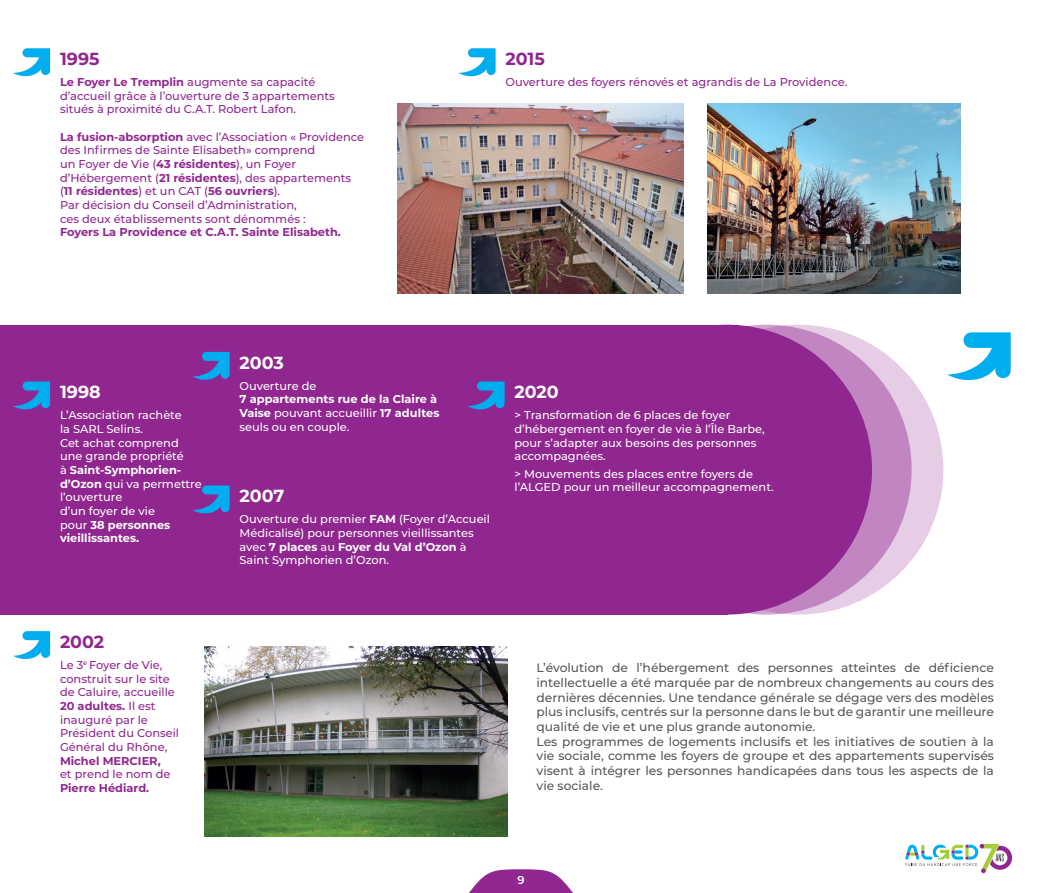
<style>
.page{position:relative;width:1042px;height:893px;background:#fff}
.page>*{position:absolute;margin:0;border:0;box-sizing:border-box;transform-origin:0 0}
.t1{font:700 17.5px "Montserrat";color:#fff}
.t2{font:700 17.5px "Montserrat";color:#90268f}
.t3{font:500 12.25px/14.7px "Montserrat";color:#57585a}
.t4{font:500 11.38px/13.7px "Montserrat";color:#90268f}
.t5{font:500 11.38px/13.7px "Montserrat";color:#fff}
.t6{font:700 11.38px/13.7px "Montserrat";color:#fff}
.t7{font:700 11.38px "Montserrat";color:#90268f}
.t8{font:600 11.38px "Montserrat";color:#fff}
.s1{font-weight:700}
.s2{font-weight:500}
</style>
<div class="page">
<svg style="left:653px;top:325px;width:290px;height:290px;background:#a957a8"></svg>
<div style="left:0;top:325px;width:727px;height:290px;background:#90268f"></div>
<svg style="left:947px;top:332px;width:63px;height:49px"></svg>
<img style="left:205px;top:646px;width:302px;height:190px">
<img style="left:398px;top:103px;width:285px;height:190px">
<img style="left:707px;top:103px;width:253px;height:190px">
<svg style="left:13px;top:631px;width:37px;height:28px"></svg>
<svg style="left:13px;top:381px;width:37px;height:29px"></svg>
<svg style="left:13px;top:48px;width:37px;height:29px"></svg>
<svg style="left:458px;top:48px;width:37px;height:29px"></svg>
<svg style="left:193px;top:352px;width:37px;height:28px"></svg>
<svg style="left:467px;top:381px;width:37px;height:29px"></svg>
<svg style="left:193px;top:485px;width:37px;height:29px"></svg>
<svg style="left:905px;top:844px;width:107px;height:29px"></svg>
<svg style="left:469px;top:869px;width:104px;height:24px"></svg>
<h1 class="t2" style="left:60px;top:46px;width:41px">1995</h1>
<p class="t4" style="left:60px;top:75px;width:276px"><span class="s1">Le Foyer Le Tremplin</span> augmente sa capacité d’accueil grâce à l’ouverture de 3 appartements situés à proximité du C.A.T. Robert Lafon.</p>
<p class="t4" style="left:60px;top:129px;width:306px"><span class="s1">La fusion-absorption</span> avec l’Association « Providence des Infirmes de Sainte Elisabeth» comprend<br>un Foyer de Vie (<span class="s1">43 résidentes</span>), un Foyer d’Hébergement (<span class="s1">21 résidentes</span>), des appartements (<span class="s1">11 résidentes</span>) et un CAT (<span class="s1">56 ouvriers</span>).<br>Par décision du Conseil d’Administration,<br>ces deux établissements sont dénommés :</p>
<p class="t7" style="left:60px;top:224px;width:282px">Foyers La Providence et C.A.T. Sainte Elisabeth.</p>
<h1 class="t2" style="left:505px;top:46px;width:41px">2015</h1>
<p class="t4" style="left:505px;top:75px;width:343px">Ouverture des foyers rénovés et agrandis de La Providence.</p>
<h1 class="t1" style="left:60px;top:380px;width:42px">1998</h1>
<p class="t5" style="left:60px;top:408px;width:143px">L’Association rachète<br>la SARL Selins.<br>Cet achat comprend une grande propriété<br>à <span class="s1">Saint-Symphorien&shy;d’Ozon</span> qui va permettre l’ouverture<br>d’un foyer de vie<br>pour <span class="s1">38 personnes vieillissantes.</span></p>
<h1 class="t2" style="left:60px;top:629px;width:46px">2002</h1>
<p class="t4" style="left:60px;top:658px;width:121px">Le 3<sup>e</sup> Foyer de Vie, construit sur le site de Caluire, accueille<br><span class="s1">20 adultes.</span> Il est inauguré par le<br>Président du Conseil<br>Général du Rhône,</p>
<p class="t7" style="left:60px;top:752px;width:102px">Michel MERCIER,</p>
<p class="t4" style="left:60px;top:767px;width:112px">et prend le nom de</p>
<p class="t7" style="left:60px;top:780px;width:91px">Pierre Hédiard.</p>
<h1 class="t1" style="left:240px;top:350px;width:46px">2003</h1>
<p class="t5" style="left:240px;top:378px;width:78px">Ouverture de</p>
<p class="t6" style="left:240px;top:392px;width:201px">7 appartements rue de la Claire à<br>Vaise <span class="s2">pouvant accueillir</span> 17 adultes <span class="s2">seuls ou en couple.</span></p>
<h1 class="t1" style="left:240px;top:484px;width:46px">2007</h1>
<p class="t5" style="left:240px;top:512px;width:252px">Ouverture du premier <span class="s1">FAM</span> (Foyer d’Accueil Médicalisé) pour personnes vieillissantes avec <span class="s1">7 places</span> au <span class="s1">Foyer du Val d’Ozon</span> à Saint Symphorien d’Ozon.</p>
<h1 class="t1" style="left:514px;top:380px;width:46px">2020</h1>
<p class="t5" style="left:514px;top:408px;width:252px">&gt; Transformation de 6 places de foyer d’hébergement en foyer de vie à l’Île Barbe, pour s’adapter aux besoins des personnes accompagnées.</p>
<p class="t5" style="left:514px;top:466px;width:261px">&gt; Mouvements des places entre foyers de l’ALGED pour un meilleur accompagnement.</p>
<p class="t3" style="left:536px;top:660px;width:459px">L’évolution de l’hébergement des personnes atteintes de déficience intellectuelle a été marquée par de nombreux changements au cours des dernières décennies. Une tendance générale se dégage vers des modèles plus inclusifs, centrés sur la personne dans le but de garantir une meilleure qualité de vie et une plus grande autonomie.<br>Les programmes de logements inclusifs et les initiatives de soutien à la vie sociale, comme les foyers de groupe et des appartements supervisés visent à intégrer les personnes handicapées dans tous les aspects de la vie sociale.</p>
<p class="t8" style="left:517px;top:872px;width:9px">9</p>
</div>
